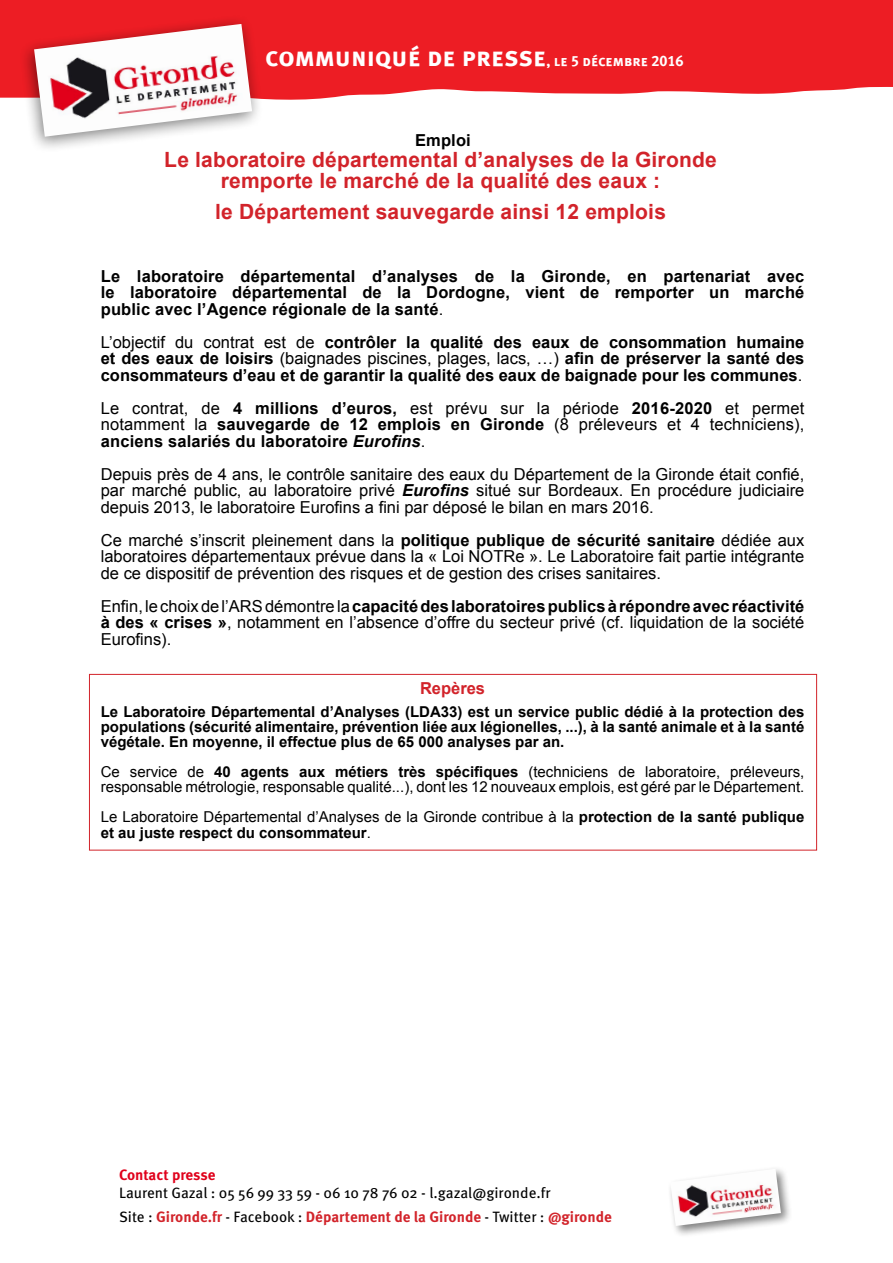
<style>
.page{position:relative;width:893px;height:1263px;background:#fff}
.page>*{position:absolute;margin:0;border:0;box-sizing:border-box;transform-origin:0 0}
.t1{font:27px "Meta Plus Bold Caps";color:#fff}
.t2{font:700 21px/21px "Arial";letter-spacing:.01em;color:#d2232a;text-align:center}
.t3{font:16.5px/16.5px "Arial";color:#000;text-align:justify}
.t4{font:700 16.5px/16.5px "Arial";letter-spacing:.01em;color:#000;text-align:justify}
.t5{font:700 16.5px "Arial";color:#d2232a}
.t6{font:15px/15px "Arial";color:#000}
.t7{font:700 15px/15px "Arial";color:#000;text-align:justify}
.t8{font:15px/24px "Meta OT";color:#000}
.t9{font:700 15px "Meta OT";color:#e0001b}
.s1{font-size:15px}
.s2{font-weight:400}
.s3{font-style:italic}
.s4{font-weight:700;font-style:italic}
.s5{font-weight:700}
.s6{font-weight:700;color:#d2232a}
</style>
<div class="page">
<svg style="left:0;top:0;width:893px;height:100px;background:#ee2c32"></svg>
<div style="left:19px;top:14px;width:244px;height:140px;background:#000;opacity:.5"></div>
<img style="left:34px;top:24px;width:218px;height:113px">
<div style="left:667px;top:1165px;width:126px;height:73px;background:#000;opacity:.5"></div>
<img style="left:670px;top:1169px;width:111px;height:57px">
<div style="left:89px;top:674px;width:728px;height:176px;border:1px solid #d2232a"></div>
<h1 class="t1" style="left:266px;top:41px;width:419px">communiqué de presse<span class="s1">, le 5 décembre 2016</span></h1>
<p class="t4" style="left:415px;top:132px;width:57px">Emploi</p>
<p class="t2" style="left:164px;top:149px;width:554px">Le laboratoire départemental d’analyses de la Gironde remporte le marché de la qualité des eaux :</p>
<p class="t2" style="left:215px;top:202px;width:452px">le Département sauvegarde ainsi 12 emplois</p>
<p class="t4" style="left:101px;top:268px;width:705px">Le laboratoire départemental d’analyses de la Gironde, en partenariat avec le laboratoire départemental de la Dordogne, vient de remporter un marché public avec l’Agence régionale de la santé<span class="s2">.</span></p>
<p class="t4" style="left:101px;top:334px;width:705px"><span class="s2">L’objectif du contrat est de</span> contrôler la qualité des eaux de consommation humaine et des eaux de loisirs <span class="s2">(baignades piscines, plages, lacs, …)</span> afin de préserver la santé des consommateurs d’eau et de garantir la qualité des eaux de baignade pour les communes<span class="s2">.</span></p>
<p class="t4" style="left:101px;top:400px;width:705px"><span class="s2">Le contrat, de</span> 4 millions d’euros, <span class="s2">est prévu sur la période</span> 2016-2020 <span class="s2">et permet notamment la</span> sauvegarde de 12 emplois en Gironde <span class="s2">(8 préleveurs et 4 techniciens), </span>anciens salariés du laboratoire <span class="s3">Eurofins</span><span class="s2">.</span></p>
<p class="t3" style="left:101px;top:466px;width:705px">Depuis près de 4 ans, le contrôle sanitaire des eaux du Département de la Gironde était confié, par marché public, au laboratoire privé <span class="s4">Eurofins</span> situé sur Bordeaux. En procédure judiciaire depuis 2013, le laboratoire Eurofins a fini par déposé le bilan en mars 2016.</p>
<p class="t3" style="left:101px;top:532px;width:705px">Ce marché s’inscrit pleinement dans la <span class="s5">politique publique de sécurité sanitaire</span> dédiée aux laboratoires départementaux prévue dans la « Loi NOTRe ». Le Laboratoire fait partie intégrante de ce dispositif de prévention des risques et de gestion des crises sanitaires.</p>
<p class="t3" style="left:101px;top:598px;width:705px">Enfin, le choix de l’ARS démontre la <span class="s5">capacité des laboratoires publics à répondre avec réactivité à des « crises »</span>, notamment en l’absence d’offre du secteur privé (cf. liquidation de la société Eurofins).</p>
<p class="t5" style="left:420px;top:677px;width:67px">Repères</p>
<p class="t7" style="left:101px;top:704px;width:705px">Le Laboratoire Départemental d’Analyses (LDA33) est un service public dédié à la protection des populations (sécurité alimentaire, prévention liée aux légionelles, ...), à la santé animale et à la santé végétale. En moyenne, il effectue plus de 65 000 analyses par an.</p>
<p class="t6" style="left:101px;top:764px;width:705px">Ce service de <span class="s5">40 agents aux métiers très spécifiques</span> (techniciens de laboratoire, préleveurs, responsable métrologie, responsable qualité...), dont les 12 nouveaux emplois, est géré par le Département.</p>
<p class="t6" style="left:101px;top:808px;width:705px;line-height:16.5px">Le Laboratoire Départemental d’Analyses de la Gironde contribue à la <span class="s5">protection de la santé publique et au juste respect du consommateur</span>.</p>
<p class="t9" style="left:119px;top:1166px;width:98px">Contact presse</p>
<p class="t8" style="left:119px;top:1181px;width:494px">Laurent Gazal : 05 56 99 33 59 - 06 10 78 76 02 - l.gazal@gironde.fr<br>Site : <span class="s6">Gironde.fr</span> - Facebook : <span class="s6">Département de la Gironde</span> - Twitter : <span class="s6">@gironde</span></p>
</div>
